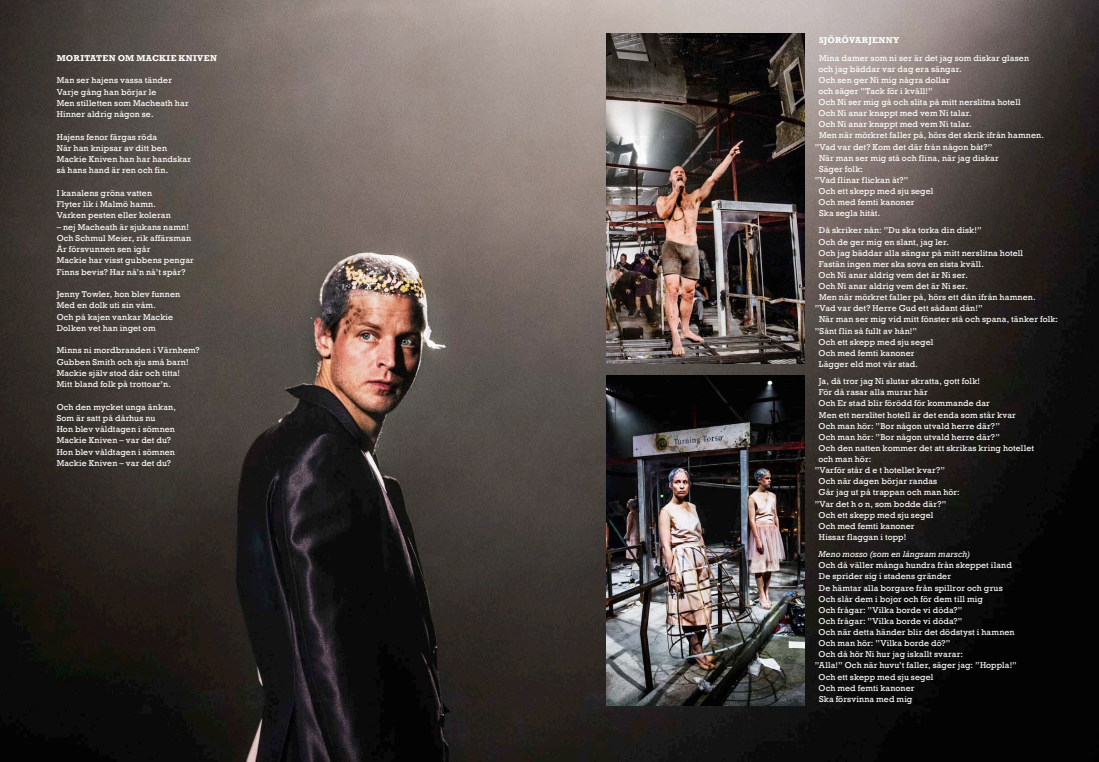
<style>
.page{position:relative;width:1099px;height:762px;background:#fff}
.page>*{position:absolute;margin:0;border:0;box-sizing:border-box;transform-origin:0 0}
.t1{font:8.75px/11.2px "Rockwell";letter-spacing:.015em;color:#fff}
.t2{font:700 8.75px "Rockwell";letter-spacing:.035em;color:#fff}
.t3{font:italic 8.75px "Rockwell";letter-spacing:.01em;color:#fff}
</style>
<div class="page">
<img style="left:0;top:0;width:1098px;height:762px">
<hr style="left:818px;top:558px;width:152px;height:1px;background:#000">
<img style="left:606px;top:376px;width:198px;height:329px">
<img style="left:606px;top:34px;width:198px;height:329px">
<p class="t2" style="left:57px;top:53px;width:162px">MORITATEN OM MACKIE KNIVEN</p>
<p class="t1" style="left:57px;top:75px;width:133px">Man ser hajens vassa tänder<br>Varje gång han börjar le<br>Men stilletten som Macheath har<br>Hinner aldrig någon se.</p>
<p class="t1" style="left:57px;top:131px;width:136px">Hajens fenor färgas röda<br>När han knipsar av ditt ben<br>Mackie Kniven han har handskar så hans hand är ren och fin.</p>
<p class="t1" style="left:57px;top:187px;width:115px">I kanalens gröna vatten<br>Flyter lik i Malmö hamn.<br>Varken pesten eller koleran</p>
<p class="t1" style="left:57px;top:221px;width:139px">– nej Macheath är sjukans namn!<br>Och Schmul Meier, rik affärsman<br>Är försvunnen sen igår<br>Mackie har visst gubbens pengar<br>Finns bevis? Har nå’n nå’t spår?</p>
<p class="t1" style="left:57px;top:289px;width:125px">Jenny Towler, hon blev funnen<br>Med en dolk uti sin våm.<br>Och på kajen vankar Mackie<br>Dolken vet han inget om</p>
<p class="t1" style="left:57px;top:345px;width:144px">Minns ni mordbranden i Värnhem?<br>Gubben Smith och sju små barn!<br>Mackie själv stod där och titta!<br>Mitt bland folk på trottoar’n.</p>
<p class="t1" style="left:57px;top:401px;width:121px">Och den mycket unga änkan,<br>Som är satt på dårhus nu<br>Hon blev våldtagen i sömnen<br>Mackie Kniven – var det du?<br>Hon blev våldtagen i sömnen<br>Mackie Kniven – var det du?</p>
<p class="t2" style="left:819px;top:35px;width:82px">SJÖRÖVARJENNY</p>
<p class="t1" style="left:819px;top:52px;width:211px">Mina damer som ni ser är det jag som diskar glasen</p>
<p class="t1" style="left:818px;top:63px;width:143px">och jag bäddar var dag era sängar.</p>
<p class="t1" style="left:818px;top:74px;width:133px">Och sen ger Ni mig några dollar</p>
<p class="t1" style="left:818px;top:85px;width:116px">och säger ”Tack för i kväll!”</p>
<p class="t1" style="left:818px;top:97px;width:204px">Och Ni ser mig gå och slita på mitt nerslitna hotell</p>
<p class="t1" style="left:818px;top:108px;width:153px">Och Ni anar knappt med vem Ni talar.</p>
<p class="t1" style="left:818px;top:119px;width:153px">Och Ni anar knappt med vem Ni talar.</p>
<p class="t1" style="left:819px;top:130px;width:225px">Men när mörkret faller på, hörs det skrik ifrån hamnen.</p>
<p class="t1" style="left:814px;top:141px;width:179px">”Vad var det? Kom det där från någon båt?”</p>
<p class="t1" style="left:819px;top:152px;width:181px">När man ser mig stå och flina, när jag diskar</p>
<p class="t1" style="left:819px;top:163px;width:45px">Säger folk:</p>
<p class="t1" style="left:814px;top:174px;width:95px">”Vad flinar flickan åt?”</p>
<p class="t1" style="left:818px;top:186px;width:116px">Och ett skepp med sju segel</p>
<p class="t1" style="left:818px;top:197px;width:97px">Och med femti kanoner</p>
<p class="t1" style="left:819px;top:208px;width:61px">Ska segla hitåt.</p>
<p class="t1" style="left:819px;top:225px;width:164px">Då skriker nån: ”Du ska torka din disk!”</p>
<p class="t1" style="left:818px;top:236px;width:130px">Och de ger mig en slant, jag ler.</p>
<p class="t1" style="left:818px;top:247px;width:206px">Och jag bäddar alla sängar på mitt nerslitna hotell</p>
<p class="t1" style="left:818px;top:258px;width:165px">Fastän ingen mer ska sova en sista kväll.</p>
<p class="t1" style="left:818px;top:270px;width:149px">Och Ni anar aldrig vem det är Ni ser.</p>
<p class="t1" style="left:818px;top:281px;width:149px">Och Ni anar aldrig vem det är Ni ser.</p>
<p class="t1" style="left:819px;top:292px;width:217px">Men när mörkret faller på, hörs ett dån ifrån hamnen.</p>
<p class="t1" style="left:814px;top:303px;width:169px">”Vad var det? Herre Gud ett sådant dån!”</p>
<p class="t1" style="left:819px;top:314px;width:241px">När man ser mig vid mitt fönster stå och spana, tänker folk:</p>
<p class="t1" style="left:814px;top:325px;width:104px">”Sånt flin så fullt av hån!”</p>
<p class="t1" style="left:818px;top:336px;width:116px">Och ett skepp med sju segel</p>
<p class="t1" style="left:818px;top:347px;width:97px">Och med femti kanoner</p>
<p class="t1" style="left:818px;top:358px;width:99px">Lägger eld mot vår stad.</p>
<p class="t1" style="left:818px;top:376px;width:163px">Ja, då tror jag Ni slutar skratta, gott folk!</p>
<p class="t1" style="left:818px;top:387px;width:110px">För då rasar alla murar här</p>
<p class="t1" style="left:818px;top:398px;width:173px">Och Er stad blir förödd för kommande dar</p>
<p class="t1" style="left:819px;top:409px;width:198px">Men ett nerslitet hotell är det enda som står kvar</p>
<p class="t1" style="left:818px;top:420px;width:183px">Och man hör: ”Bor någon utvald herre där?”</p>
<p class="t1" style="left:818px;top:431px;width:183px">Och man hör: ”Bor någon utvald herre där?”</p>
<p class="t1" style="left:818px;top:442px;width:217px">Och den natten kommer det att skrikas kring hotellet</p>
<p class="t1" style="left:818px;top:454px;width:54px">och man hör:</p>
<p class="t1" style="left:814px;top:465px;width:132px">”Varför står d e t hotellet kvar?”</p>
<p class="t1" style="left:818px;top:476px;width:120px">Och när dagen börjar randas</p>
<p class="t1" style="left:818px;top:487px;width:143px">Går jag ut på trappan och man hör:</p>
<p class="t1" style="left:814px;top:498px;width:133px">”Var det h o n, som bodde där?”</p>
<p class="t1" style="left:818px;top:509px;width:116px">Och ett skepp med sju segel</p>
<p class="t1" style="left:818px;top:520px;width:97px">Och med femti kanoner</p>
<p class="t1" style="left:819px;top:531px;width:89px">Hissar flaggan i topp!</p>
<p class="t3" style="left:818px;top:549px;width:153px">Meno mosso (som en långsam marsch)</p>
<p class="t1" style="left:818px;top:560px;width:195px">Och då väller många hundra från skeppet iland</p>
<p class="t1" style="left:818px;top:571px;width:134px">De sprider sig i stadens gränder</p>
<p class="t1" style="left:818px;top:582px;width:185px">De hämtar alla borgare från spillror och grus</p>
<p class="t1" style="left:818px;top:593px;width:166px">Och slår dem i bojor och för dem till mig</p>
<p class="t1" style="left:818px;top:604px;width:145px">Och frågar: ”Vilka borde vi döda?”</p>
<p class="t1" style="left:818px;top:615px;width:145px">Och frågar: ”Vilka borde vi döda?”</p>
<p class="t1" style="left:818px;top:627px;width:197px">Och när detta händer blir det dödstyst i hamnen</p>
<p class="t1" style="left:818px;top:638px;width:133px">Och man hör: ”Vilka borde dö?”</p>
<p class="t1" style="left:818px;top:649px;width:146px">Och då hör Ni hur jag iskallt svarar:</p>
<p class="t1" style="left:814px;top:660px;width:204px">”Alla!” Och när huvu’t faller, säger jag: ”Hoppla!”</p>
<p class="t1" style="left:818px;top:671px;width:116px">Och ett skepp med sju segel</p>
<p class="t1" style="left:818px;top:682px;width:97px">Och med femti kanoner</p>
<p class="t1" style="left:819px;top:693px;width:95px">Ska försvinna med mig</p>
</div>
